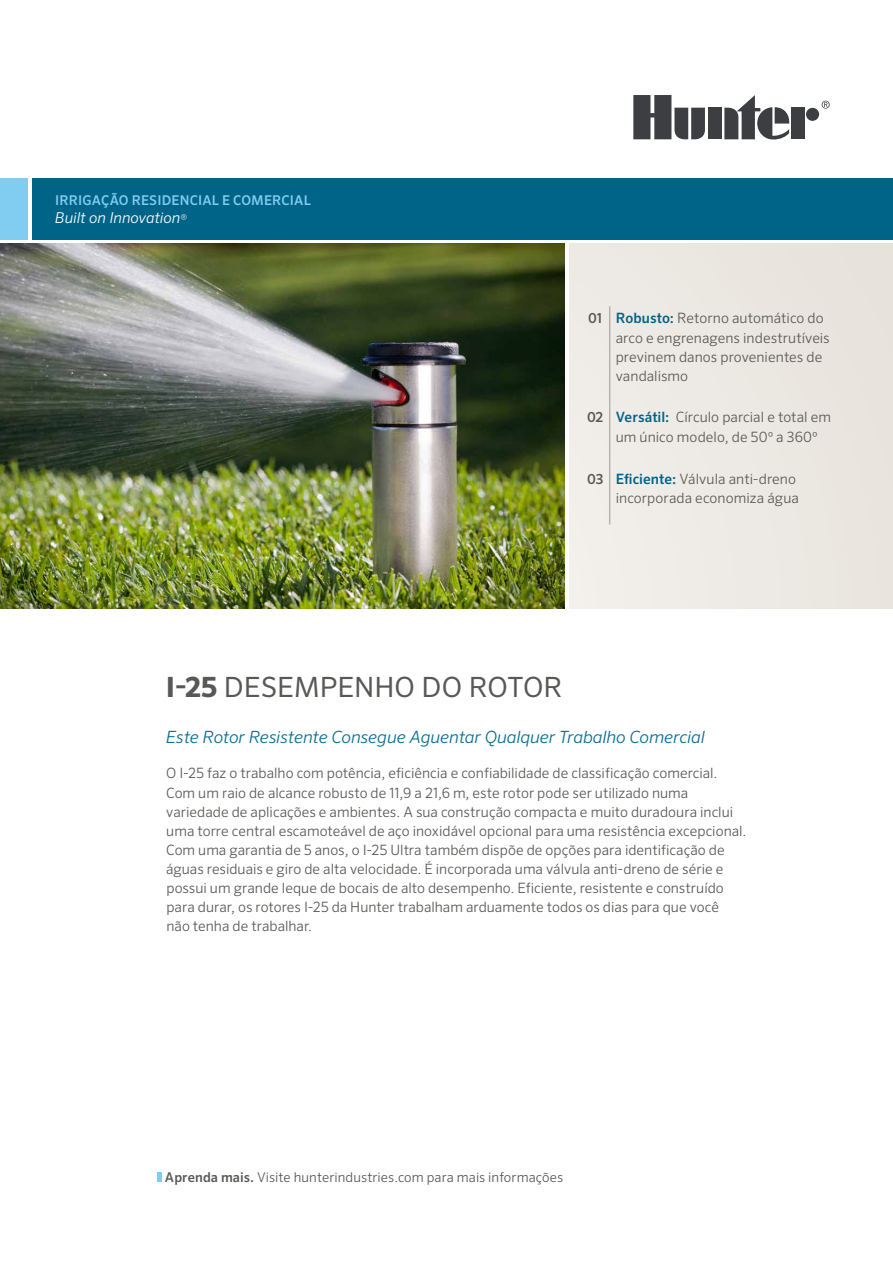
<style>
.page{position:relative;width:893px;height:1263px;background:#fff}
.page>*{position:absolute;margin:0;border:0;box-sizing:border-box;transform-origin:0 0}
.t1{font:27.9px "Sero Pro";color:#585956}
.t2{font:italic 300 16.95px "Sero Pro";letter-spacing:-.01em;color:#086d90}
.t3{font:italic 300 15px "Sero Pro";color:#fff}
.t4{font:300 14.25px/19px "Sero Pro";color:#585956}
.t5{font:300 13.5px "Sero Pro";letter-spacing:.005em;color:#585956}
.t6{font:500 13.5px "Sero Pro";letter-spacing:.01em;color:#81cdf2}
.s1{font-style:normal;font-size:12px}
.s2{font-weight:500;font-size:13.8px}
.s3{font-weight:500;color:#006488}
.s4{font-weight:700}
.s5{font-weight:500}
</style>
<div class="page">
<div style="left:569px;top:244px;width:324px;height:364px;background:#ece8e3"></div>
<svg style="left:822px;top:101px;width:8px;height:8px"></svg>
<div style="left:708px;top:108px;width:13px;height:31px;background:#3c3e41"></div>
<div style="left:806px;top:108px;width:13px;height:13px;background:#3c3e41;border-radius:50%"></div>
<div style="left:791px;top:108px;width:14px;height:31px;background:#3c3e41"></div>
<svg style="left:724px;top:95px;width:66px;height:45px"></svg>
<svg style="left:633px;top:95px;width:72px;height:45px"></svg>
<div style="left:32px;top:178px;width:861px;height:61px;background:#006488"></div>
<div style="left:0;top:178px;width:28px;height:61px;background:#81cdf2"></div>
<hr style="left:158px;top:1172px;width:4px;height:10px;background:#81cdf2">
<img style="left:0;top:244px;width:565px;height:364px">
<hr style="left:609px;top:306px;width:1px;height:99px;background:#9c9896">
<hr style="left:609px;top:405px;width:1px;height:62px;background:#9c9896">
<hr style="left:609px;top:467px;width:1px;height:57px;background:#9c9896">
<p class="t6" style="left:55px;top:192px;width:257px">IRRIGAÇÃO RESIDENCIAL E COMERCIAL</p>
<p class="t3" style="left:55px;top:208px;width:134px">Built on Innovation<span class="s1">®</span></p>
<p class="t4" style="left:616px;top:309px;width:216px;text-indent:-27px"><span class="s2">01</span> <span class="s3">Robusto:</span> Retorno automático do arco e engrenagens indestrutíveis previnem danos provenientes de vandalismo</p>
<p class="t4" style="left:616px;top:408px;width:217px;text-indent:-28px"><span class="s2">02</span> <span class="s3">Versátil:</span> Círculo parcial e total em um único modelo, de 50º a 360º</p>
<p class="t4" style="left:587px;top:469px;width:213px;text-align:right"><span class="s2">03</span> <span class="s3">Eficiente:</span> Válvula anti-dreno incorporada economiza água</p>
<h1 class="t1" style="left:166px;top:671px;width:399px"><span class="s4">I-25</span> DESEMPENHO DO ROTOR</h1>
<p class="t2" style="left:166px;top:727px;width:541px">Este Rotor Resistente Consegue Aguentar Qualquer Trabalho Comercial</p>
<p class="t4" style="left:166px;top:764px;width:582px">O I-25 faz o trabalho com potência, eficiência e confiabilidade de classificação comercial.<br>Com um raio de alcance robusto de 11,9 a 21,6 m, este rotor pode ser utilizado numa variedade de aplicações e ambientes. A sua construção compacta e muito duradoura inclui uma torre central escamoteável de aço inoxidável opcional para uma resistência excepcional.<br>Com uma garantia de 5 anos, o I-25 Ultra também dispõe de opções para identificação de águas residuais e giro de alta velocidade. É incorporada uma válvula anti-dreno de série e possui um grande leque de bocais de alto desempenho. Eficiente, resistente e construído para durar, os rotores I-25 da Hunter trabalham arduamente todos os dias para que você<br>não tenha de trabalhar.</p>
<p class="t5" style="left:165px;top:1169px;width:400px"><span class="s5">Aprenda mais.</span> Visite hunterindustries.com para mais informações</p>
</div>
